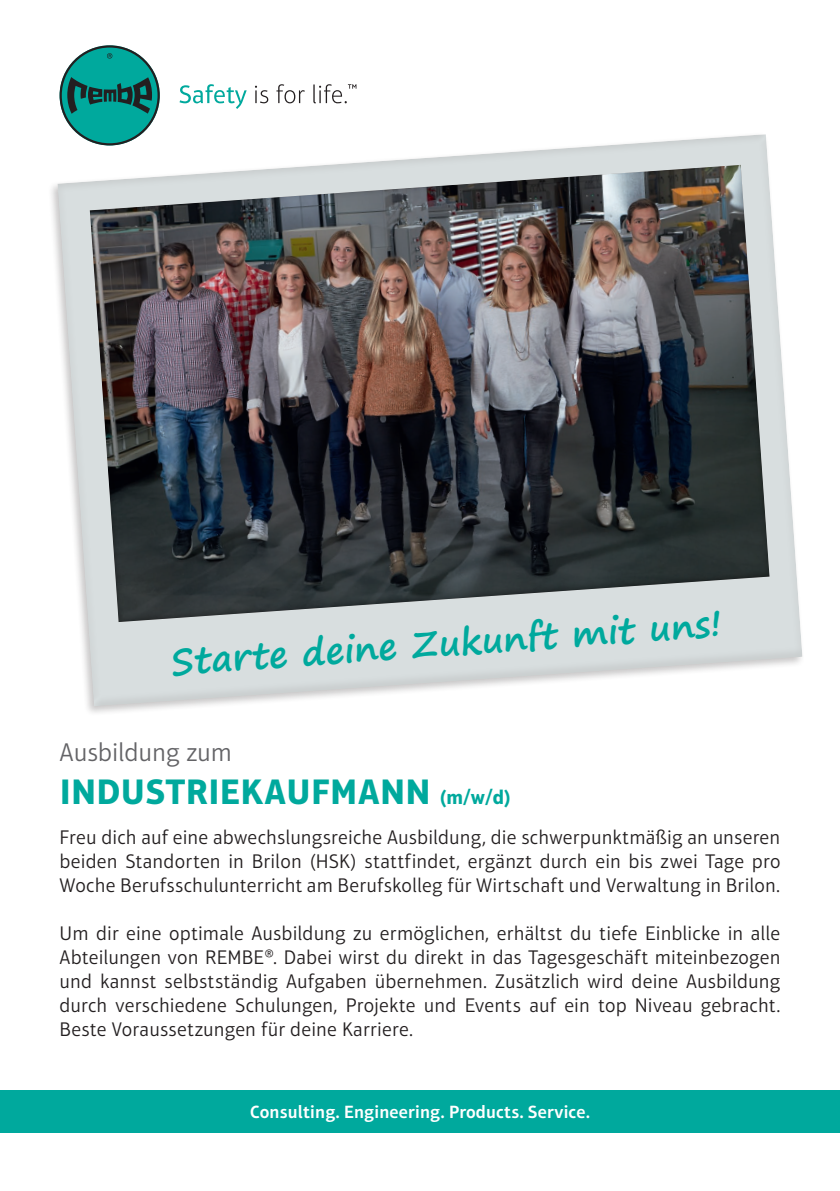
<style>
.page{position:relative;width:840px;height:1191px;background:#fff}
.page>*{position:absolute;margin:0;border:0;box-sizing:border-box;transform-origin:0 0}
.t1{font:700 36px "Segoe Print";color:#00a99d}
.t2{font:700 36px "Aptifer Sans LT Pro";letter-spacing:.025em;color:#00a99d}
.t3{font:300 26px "Aptifer Sans LT Pro";letter-spacing:-.005em;color:#636366}
.Head_Versal{font:300 20px/24px "Aptifer Sans LT Pro";letter-spacing:.005em;color:#231f20;text-align:justify}
.t4{font:600 18px "Aptifer Sans LT Pro";letter-spacing:.01em;color:#fff}
.s1{font-size:20px}
</style>
<div class="page">
<svg style="left:55px;top:134px;width:747px;height:574px;fill:#d8dedf"></svg>
<div style="left:0;top:1089px;width:839px;height:43px;background:#00a99d"></div>
<img style="left:86px;top:162px;width:684px;height:460px">
<svg style="left:179px;top:84px;width:67px;height:25px"></svg>
<svg style="left:255px;top:86px;width:13px;height:17px"></svg>
<svg style="left:276px;top:84px;width:29px;height:19px"></svg>
<svg style="left:313px;top:84px;width:43px;height:19px"></svg>
<svg style="left:60px;top:45px;width:100px;height:100px"></svg>
<p class="t1" style="left:168px;top:629px;width:553px;rotate:-4deg">Starte deine Zukunft mit uns!</p>
<p class="t3" style="left:60px;top:737px;width:174px">Ausbildung zum</p>
<p class="t2" style="left:60px;top:770px;width:452px">INDUSTRIEKAUFMANN <span class="s1">(m/w/d)</span></p>
<p class="Head_Versal" style="left:60px;top:825px;width:722px">Freu dich auf eine abwechslungsreiche Ausbildung, die schwerpunktmäßig an unseren beiden Standorten in Brilon (HSK) stattfindet, ergänzt durch ein bis zwei Tage pro Woche Berufsschulunterricht am Berufskolleg für Wirtschaft und Verwaltung in Brilon.</p>
<p class="Head_Versal" style="left:60px;top:921px;width:722px">Um dir eine optimale Ausbildung zu ermöglichen, erhältst du tiefe Einblicke in alle Abteilungen von REMBE®. Dabei wirst du direkt in das Tagesgeschäft miteinbezogen und kannst selbstständig Aufgaben übernehmen. Zusätzlich wird deine Ausbildung durch verschiedene Schulungen, Projekte und Events auf ein top Niveau gebracht.<br>Beste Voraussetzungen für deine Karriere.</p>
<p class="t4" style="left:250px;top:1101px;width:341px">Consulting. Engineering. Products. Service.</p>
</div>
